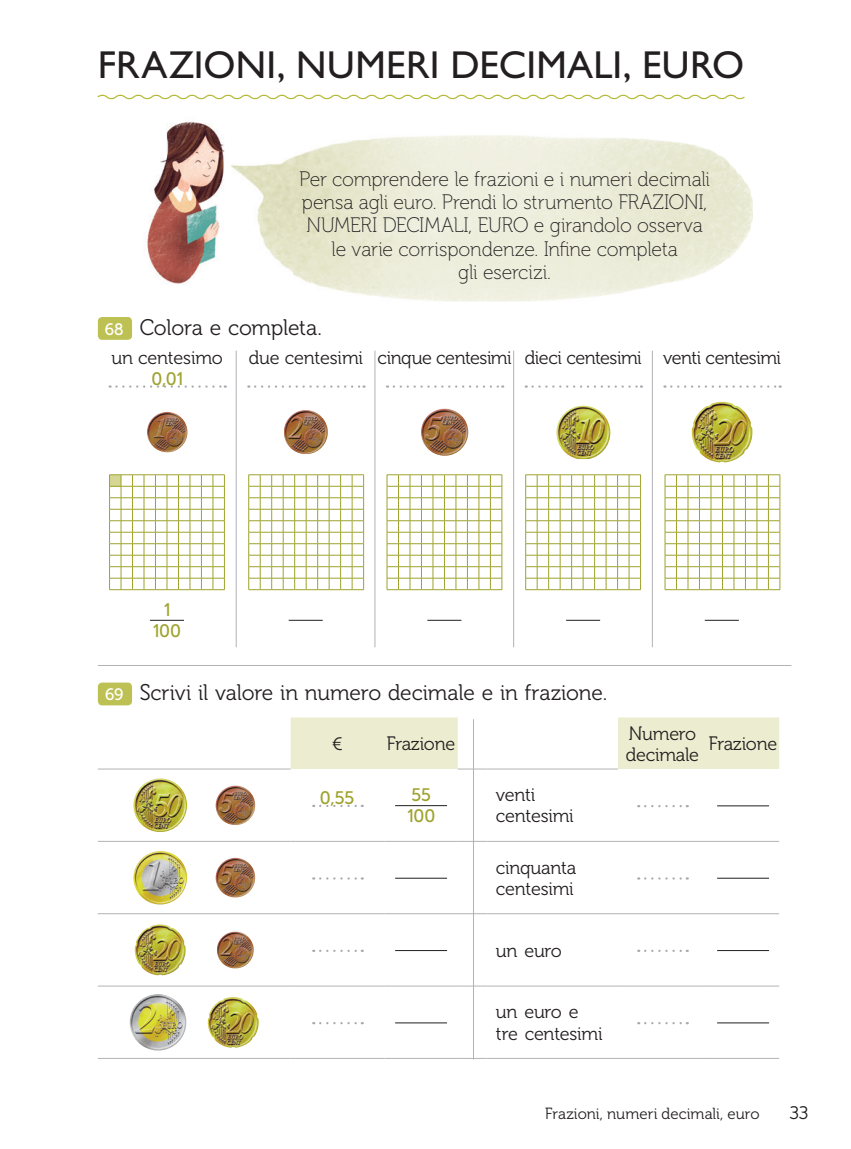
<style>
.page{position:relative;width:851px;height:1149px;background:#fff}
.page>*{position:absolute;margin:0;border:0;box-sizing:border-box;transform-origin:0 0}
.t1{font:39px "Gill Sans Std";letter-spacing:.005em;color:#231f20}
.t2{font:21px "Museo Analogico 300";letter-spacing:-.01em;color:#231f20}
.t3{font:19.5px/23.4px "Museo Analogico 100";letter-spacing:-.01em;color:#231f20;text-align:center}
.t4{font:18px/21px "Museo Analogico 300";letter-spacing:-.015em;color:#231f20}
.t5{font:18px/21px "Museo Analogico 500";letter-spacing:-.005em;color:#9ea32d;text-align:center}
.t6{font:16.5px "Museo Analogico 500";color:#fff}
.t7{font:15px "Museo Analogico 300";color:#231f20}
</style>
<div class="page">
<hr style="left:98px;top:664px;width:693px;height:1px;background:#b2b3b7">
<svg style="left:109px;top:474px;width:116px;height:116px"></svg>
<svg style="left:248px;top:474px;width:116px;height:116px"></svg>
<svg style="left:386px;top:474px;width:116px;height:116px"></svg>
<svg style="left:525px;top:474px;width:116px;height:116px"></svg>
<svg style="left:664px;top:474px;width:116px;height:116px"></svg>
<svg style="left:110px;top:385px;width:116px;height:2px"></svg>
<svg style="left:255px;top:385px;width:109px;height:2px"></svg>
<svg style="left:394px;top:385px;width:109px;height:2px"></svg>
<svg style="left:532px;top:385px;width:109px;height:2px"></svg>
<svg style="left:671px;top:385px;width:109px;height:2px"></svg>
<img style="left:147px;top:411px;width:40px;height:41px">
<img style="left:284px;top:410px;width:44px;height:44px">
<img style="left:421px;top:408px;width:47px;height:47px;border-radius:23px">
<img style="left:556px;top:405px;width:54px;height:54px">
<img style="left:691px;top:401px;width:61px;height:61px">
<hr style="left:236px;top:350px;width:1px;height:297px;background:#b2b3b7">
<hr style="left:374px;top:350px;width:1px;height:297px;background:#b2b3b7">
<hr style="left:513px;top:350px;width:1px;height:297px;background:#b2b3b7">
<hr style="left:651px;top:350px;width:1px;height:297px;background:#b2b3b7">
<hr style="left:150px;top:619px;width:34px;height:1px;background:#231f20">
<hr style="left:288px;top:619px;width:34px;height:1px;background:#231f20">
<hr style="left:427px;top:619px;width:34px;height:1px;background:#231f20">
<hr style="left:566px;top:619px;width:34px;height:1px;background:#231f20">
<hr style="left:704px;top:619px;width:34px;height:1px;background:#231f20">
<svg style="left:290px;top:717px;width:489px;height:51px"></svg>
<hr style="left:98px;top:768px;width:192px;height:1px;background:#b2b3b7">
<hr style="left:457px;top:768px;width:30px;height:1px;background:#b2b3b7">
<hr style="left:487px;top:768px;width:131px;height:1px;background:#b2b3b7">
<hr style="left:98px;top:840px;width:192px;height:1px;background:#b2b3b7">
<hr style="left:290px;top:840px;width:94px;height:1px;background:#b2b3b7">
<hr style="left:384px;top:840px;width:73px;height:1px;background:#b2b3b7">
<hr style="left:457px;top:840px;width:30px;height:1px;background:#b2b3b7">
<hr style="left:487px;top:840px;width:131px;height:1px;background:#b2b3b7">
<hr style="left:618px;top:840px;width:89px;height:1px;background:#b2b3b7">
<hr style="left:707px;top:840px;width:72px;height:1px;background:#b2b3b7">
<hr style="left:98px;top:913px;width:192px;height:1px;background:#b2b3b7">
<hr style="left:290px;top:913px;width:94px;height:1px;background:#b2b3b7">
<hr style="left:384px;top:913px;width:73px;height:1px;background:#b2b3b7">
<hr style="left:457px;top:913px;width:30px;height:1px;background:#b2b3b7">
<hr style="left:487px;top:913px;width:131px;height:1px;background:#b2b3b7">
<hr style="left:618px;top:913px;width:89px;height:1px;background:#b2b3b7">
<hr style="left:707px;top:913px;width:72px;height:1px;background:#b2b3b7">
<hr style="left:98px;top:985px;width:192px;height:1px;background:#b2b3b7">
<hr style="left:290px;top:985px;width:94px;height:1px;background:#b2b3b7">
<hr style="left:384px;top:985px;width:73px;height:1px;background:#b2b3b7">
<hr style="left:457px;top:985px;width:30px;height:1px;background:#b2b3b7">
<hr style="left:487px;top:985px;width:131px;height:1px;background:#b2b3b7">
<hr style="left:618px;top:985px;width:89px;height:1px;background:#b2b3b7">
<hr style="left:707px;top:985px;width:72px;height:1px;background:#b2b3b7">
<hr style="left:98px;top:1057px;width:192px;height:1px;background:#b2b3b7">
<hr style="left:290px;top:1057px;width:94px;height:1px;background:#b2b3b7">
<hr style="left:384px;top:1057px;width:73px;height:1px;background:#b2b3b7">
<hr style="left:457px;top:1057px;width:30px;height:1px;background:#b2b3b7">
<hr style="left:487px;top:1057px;width:131px;height:1px;background:#b2b3b7">
<hr style="left:618px;top:1057px;width:89px;height:1px;background:#b2b3b7">
<hr style="left:707px;top:1057px;width:72px;height:1px;background:#b2b3b7">
<img style="left:133px;top:778px;width:54px;height:53px;border-radius:27px">
<img style="left:215px;top:785px;width:40px;height:39px;border-radius:19px">
<svg style="left:320px;top:804px;width:43px;height:2px"></svg>
<hr style="left:395px;top:805px;width:52px;height:1px;background:#231f20">
<svg style="left:645px;top:805px;width:42px;height:2px"></svg>
<hr style="left:717px;top:805px;width:52px;height:1px;background:#231f20">
<img style="left:133px;top:850px;width:54px;height:54px;border-radius:26px">
<img style="left:215px;top:857px;width:40px;height:40px;border-radius:19px">
<svg style="left:320px;top:877px;width:43px;height:2px"></svg>
<hr style="left:395px;top:877px;width:52px;height:1px;background:#231f20">
<svg style="left:645px;top:877px;width:42px;height:2px"></svg>
<hr style="left:717px;top:877px;width:52px;height:1px;background:#231f20">
<img style="left:135px;top:924px;width:51px;height:51px">
<img style="left:217px;top:931px;width:37px;height:36px">
<svg style="left:320px;top:949px;width:43px;height:2px"></svg>
<hr style="left:395px;top:949px;width:52px;height:1px;background:#231f20">
<svg style="left:645px;top:949px;width:42px;height:2px"></svg>
<hr style="left:717px;top:949px;width:52px;height:1px;background:#231f20">
<img style="left:130px;top:993px;width:56px;height:57px;border-radius:28px">
<img style="left:208px;top:997px;width:51px;height:50px">
<svg style="left:320px;top:1022px;width:43px;height:1px"></svg>
<hr style="left:395px;top:1022px;width:52px;height:1px;background:#231f20">
<svg style="left:645px;top:1022px;width:42px;height:1px"></svg>
<hr style="left:717px;top:1022px;width:52px;height:1px;background:#231f20">
<img style="left:147px;top:121px;width:78px;height:123px">
<img style="left:147px;top:244px;width:69px;height:40px">
<img style="left:231px;top:157px;width:61px;height:116px">
<div style="left:98px;top:317px;width:34px;height:23px;background:#bdc153;border-radius:4px"></div>
<div style="left:98px;top:682px;width:34px;height:23px;background:#bdc153;border-radius:4px"></div>
<svg style="left:97px;top:94px;width:648px;height:6px"></svg>
<hr style="left:473px;top:719px;width:1px;height:340px;background:#b2b3b7">
<h1 class="t1" style="left:98px;top:42px;width:648px">FRAZIONI, NUMERI DECIMALI, EURO</h1>
<p class="t6" style="left:105px;top:319px;width:20px">68</p>
<p class="t3" style="left:299px;top:167px;width:412px">Per comprendere le frazioni e i numeri decimali pensa agli euro. Prendi lo strumento FRAZIONI, NUMERI DECIMALI, EURO e girandolo osserva le varie corrispondenze. Infine completa<br>gli esercizi.</p>
<p class="t2" style="left:140px;top:315px;width:184px">Colora e completa.</p>
<p class="t4" style="left:111px;top:347px;width:113px">un centesimo</p>
<p class="t4" style="left:249px;top:347px;width:533px">due centesimi cinque centesimi dieci centesimi venti centesimi</p>
<p class="t5" style="left:151px;top:368px;width:33px">0,01</p>
<p class="t5" style="left:152px;top:599px;width:30px">1<br>100</p>
<p class="t6" style="left:105px;top:684px;width:20px">69</p>
<p class="t2" style="left:140px;top:681px;width:469px">Scrivi il valore in numero decimale e in frazione.</p>
<p class="t4" style="left:332px;top:733px;width:12px">€</p>
<p class="t4" style="left:387px;top:733px;width:70px">Frazione</p>
<p class="t4" style="left:625px;top:722px;width:75px">Numero decimale</p>
<p class="t4" style="left:708px;top:733px;width:70px">Frazione</p>
<p class="t5" style="left:407px;top:784px;width:30px;text-align:left">55<br>100</p>
<p class="t4" style="left:496px;top:784px;width:79px">venti centesimi</p>
<p class="t4" style="left:496px;top:857px;width:82px">cinquanta centesimi</p>
<p class="t5" style="left:320px;top:787px;width:36px">0,55</p>
<p class="t4" style="left:496px;top:939px;width:67px">un euro</p>
<p class="t4" style="left:496px;top:1001px;width:108px">un euro e tre centesimi</p>
<p class="t7" style="left:545px;top:1104px;width:216px">Frazioni, numeri decimali, euro</p>
<p class="t4" style="left:789px;top:1102px;width:21px">33</p>
</div>
